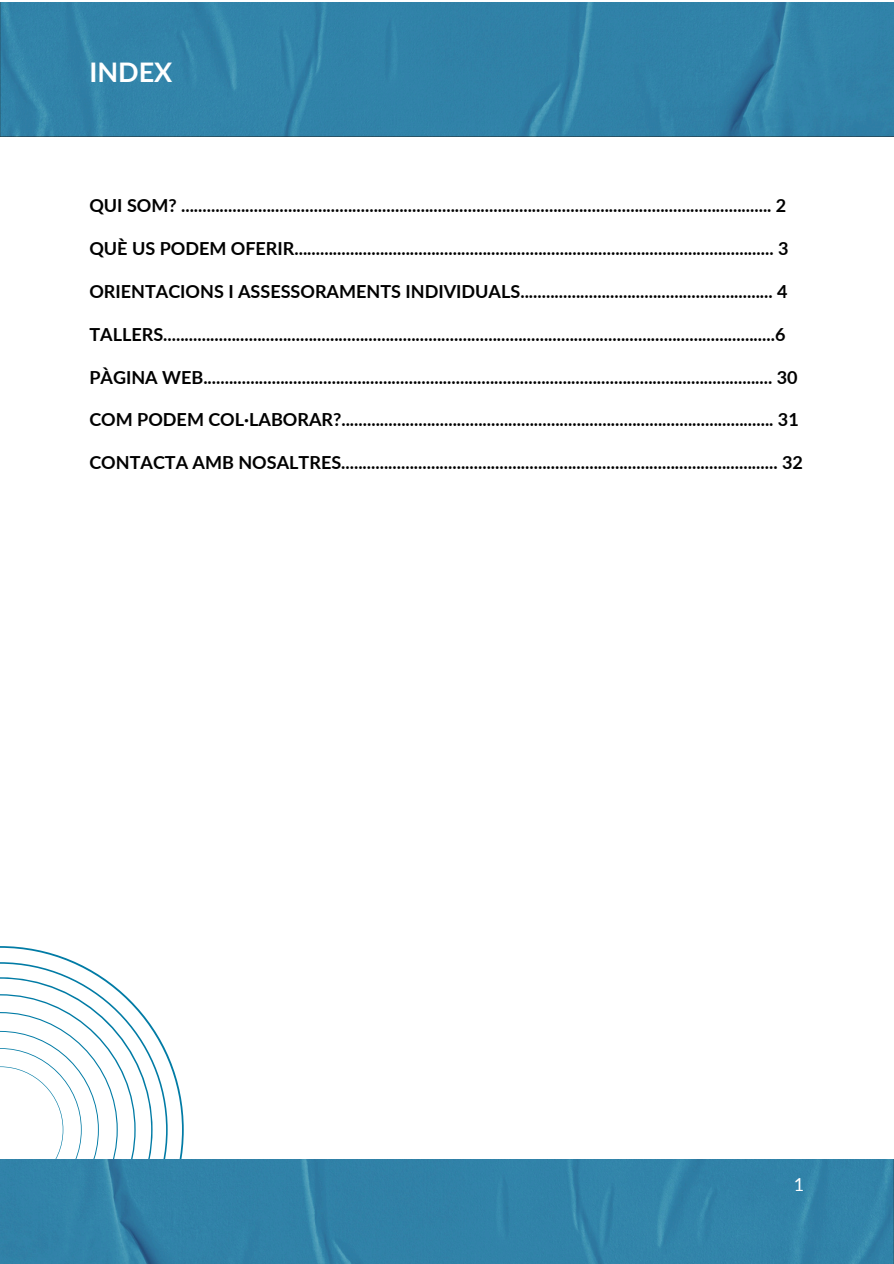
<style>
.page{position:relative;width:894px;height:1264px;background:#fff}
.page>*{position:absolute;margin:0;border:0;box-sizing:border-box;transform-origin:0 0}
.t1{font:700 27px "Lato";color:#fff}
.t2{font:700 18px "Lato";color:#000}
.t3{font:18px "Lato";color:#fff}
</style>
<div class="page">
<img style="left:0;top:3px;width:893px;height:134px">
<svg style="left:0;top:946px;width:183px;height:213px"></svg>
<svg style="left:0;top:962px;width:168px;height:197px"></svg>
<img style="left:0;top:1159px;width:893px;height:104px">
<p class="t1" style="left:89px;top:55px;width:84px">INDEX</p>
<h1 class="t2" style="left:89px;top:195px;width:698px">QUI SOM? .......................................................................................................................................... 2</h1>
<p class="t2" style="left:89px;top:237px;width:700px">QUÈ US PODEM OFERIR................................................................................................................ 3</p>
<p class="t2" style="left:89px;top:280px;width:699px">ORIENTACIONS I ASSESSORAMENTS INDIVIDUALS........................................................... 4</p>
<p class="t2" style="left:89px;top:323px;width:697px">TALLERS...............................................................................................................................................6</p>
<p class="t2" style="left:89px;top:366px;width:709px">PÀGINA WEB..................................................................................................................................... 30</p>
<p class="t2" style="left:89px;top:408px;width:710px">COM PODEM COL·LABORAR?..................................................................................................... 31</p>
<p class="t2" style="left:89px;top:451px;width:714px">CONTACTA AMB NOSALTRES...................................................................................................... 32</p>
<p class="t3" style="left:793px;top:1172px;width:12px">1</p>
</div>
